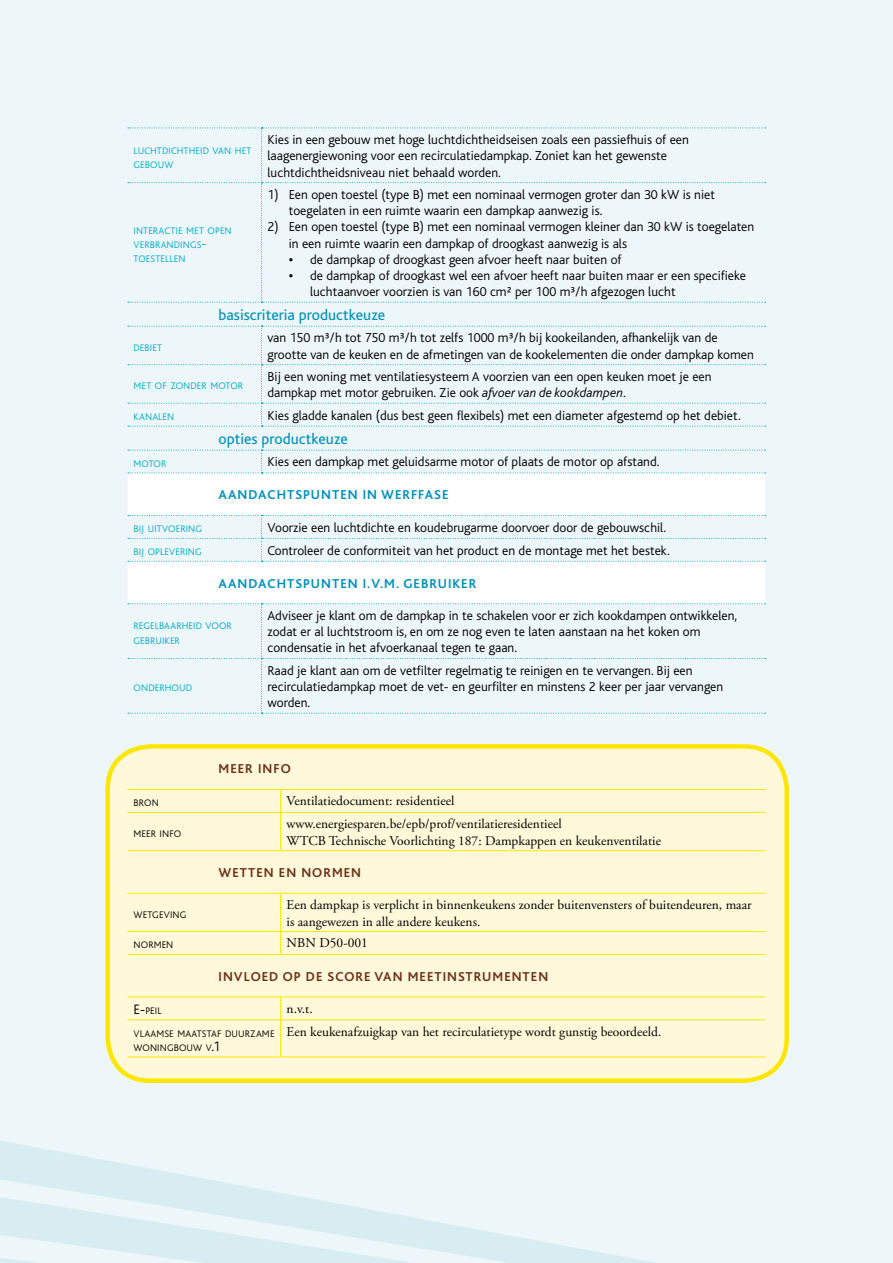
<style>
.page{position:relative;width:893px;height:1263px;background:#edf6f9}
.page>*{position:absolute;margin:0;border:0;box-sizing:border-box;transform-origin:0 0}
.t1{font:15.75px "Bliss";color:#0091bb}
.t2{font:300 13.5px/16.2px "Bliss";color:#000}
.t3{font:13.5px/16.5px "Adobe Garamond Pro";color:#000}
.t4{font:700 13.5px "Bliss Caps";letter-spacing:.075em;color:#6c311b}
.t5{font:700 13.5px "Bliss Caps";letter-spacing:.075em;color:#0091bb}
.t6{font:300 10.05px/14.2px "Bliss";letter-spacing:.01em;color:#00abc4}
.t7{font:300 10.05px/14.2px "Bliss";letter-spacing:.01em;color:#000}
.s1{font-weight:700}
.s2{font-size:14.25px}
.s3{font-style:italic}
</style>
<div class="page">
<svg style="left:0;top:1141px;width:654px;height:122px"></svg>
<svg style="left:0;top:1197px;width:414px;height:66px"></svg>
<div style="left:128px;top:474px;width:637px;height:129px;background:#fff"></div>
<svg style="left:128px;top:128px;width:638px;height:175px"></svg>
<svg style="left:128px;top:326px;width:638px;height:101px"></svg>
<svg style="left:128px;top:450px;width:638px;height:24px"></svg>
<svg style="left:128px;top:515px;width:638px;height:47px"></svg>
<svg style="left:128px;top:603px;width:638px;height:111px"></svg>
<div style="left:108px;top:746px;width:679px;height:335px;background:#fff9da;border-radius:43px"></div>
<div style="left:105px;top:744px;width:684px;height:339px;border:4px solid #ffe600;border-radius:43px"></div>
<hr style="left:128px;top:850px;width:153px;height:1px;background:#ffe600">
<hr style="left:281px;top:850px;width:484px;height:1px;background:#ffe600">
<hr style="left:128px;top:954px;width:153px;height:1px;background:#ffe600">
<hr style="left:281px;top:954px;width:484px;height:1px;background:#ffe600">
<hr style="left:128px;top:997px;width:153px;height:1px;background:#ffe600">
<hr style="left:281px;top:997px;width:484px;height:1px;background:#ffe600">
<hr style="left:128px;top:1019px;width:153px;height:1px;background:#ffe600">
<hr style="left:281px;top:1019px;width:484px;height:1px;background:#ffe600">
<hr style="left:128px;top:1057px;width:153px;height:1px;background:#ffe600">
<hr style="left:281px;top:1057px;width:484px;height:1px;background:#ffe600">
<hr style="left:128px;top:893px;width:153px;height:1px;background:#ffe600">
<hr style="left:281px;top:893px;width:484px;height:1px;background:#ffe600">
<hr style="left:280px;top:893px;width:1px;height:38px;background:#ffe600">
<hr style="left:128px;top:931px;width:153px;height:1px;background:#ffe600">
<hr style="left:281px;top:931px;width:484px;height:1px;background:#ffe600">
<svg style="left:280px;top:932px;width:1px;height:22px"></svg>
<svg style="left:280px;top:997px;width:1px;height:22px"></svg>
<hr style="left:280px;top:1020px;width:1px;height:37px;background:#ffe600">
<hr style="left:128px;top:789px;width:153px;height:1px;background:#ffe600">
<hr style="left:281px;top:789px;width:484px;height:1px;background:#ffe600">
<svg style="left:280px;top:790px;width:1px;height:22px"></svg>
<hr style="left:128px;top:812px;width:153px;height:1px;background:#ffe600">
<hr style="left:281px;top:812px;width:484px;height:1px;background:#ffe600">
<hr style="left:280px;top:813px;width:1px;height:37px;background:#ffe600">
<p class="t6" style="left:134px;top:143px;width:119px">LUCHTDICHTHEID VAN HET<br>GEBOUW</p>
<p class="t2" style="left:267px;top:132px;width:423px">Kies in een gebouw met hoge luchtdichtheidseisen zoals een passiefhuis of een laagenergiewoning voor een recirculatiedampkap. Zoniet kan het gewenste luchtdichtheidsniveau niet behaald worden.</p>
<p class="t2" style="left:289px;top:187px;width:428px;text-indent:-21px">1) Een open toestel (type B) met een nominaal vermogen groter dan 30 kW is niet toegelaten in een ruimte waarin een dampkap aanwezig is.</p>
<p class="t2" style="left:289px;top:219px;width:467px;text-indent:-21px">2) Een open toestel (type B) met een nominaal vermogen kleiner dan 30 kW is toegelaten in een ruimte waarin een dampkap of droogkast aanwezig is als</p>
<p class="t2" style="left:289px;top:251px;width:334px"><span class="s1">•</span> de dampkap of droogkast geen afvoer heeft naar buiten of</p>
<p class="t2" style="left:310px;top:268px;width:438px;text-indent:-21px"><span class="s1">•</span> de dampkap of droogkast wel een afvoer heeft naar buiten maar er een specifieke luchtaanvoer voorzien is van 160 cm² per 100 m³/h afgezogen lucht</p>
<p class="t1" style="left:219px;top:307px;width:168px">basiscriteria productkeuze</p>
<p class="t6" style="left:134px;top:223px;width:100px">INTERACTIE MET OPEN<br>VERBRANDINGS<span class="s2">-<br></span>TOESTELLEN</p>
<p class="t6" style="left:134px;top:341px;width:30px">DEBIET</p>
<p class="t2" style="left:267px;top:330px;width:488px">van 150 m³/h tot 750 m³/h tot zelfs 1000 m³/h bij kookeilanden, afhankelijk van de grootte van de keuken en de afmetingen van de kookelementen die onder dampkap komen</p>
<p class="t6" style="left:134px;top:379px;width:111px">MET OF ZONDER MOTOR</p>
<p class="t2" style="left:267px;top:369px;width:446px">Bij een woning met ventilatiesysteem A voorzien van een open keuken moet je een dampkap met motor gebruiken. Zie ook <span class="s3">afvoer van de kookdampen</span>.</p>
<p class="t6" style="left:134px;top:410px;width:42px">KANALEN</p>
<p class="t2" style="left:267px;top:407px;width:475px">Kies gladde kanalen (dus best geen flexibels) met een diameter afgestemd op het debiet.</p>
<p class="t1" style="left:219px;top:431px;width:131px">opties productkeuze</p>
<p class="t6" style="left:134px;top:457px;width:34px">MOTOR</p>
<p class="t2" style="left:267px;top:454px;width:393px">Kies een dampkap met geluidsarme motor of plaats de motor op afstand.</p>
<p class="t5" style="left:219px;top:488px;width:231px">AANDACHTSPUNTEN IN WERFFASE</p>
<p class="t6" style="left:134px;top:522px;width:70px">BIJ UITVOERING</p>
<p class="t2" style="left:267px;top:519px;width:400px">Voorzie een luchtdichte en koudebrugarme doorvoer door de gebouwschil.</p>
<p class="t6" style="left:134px;top:545px;width:70px">BIJ OPLEVERING</p>
<p class="t2" style="left:267px;top:542px;width:404px">Controleer de conformiteit van het product en de montage met het bestek.</p>
<p class="t5" style="left:219px;top:576px;width:259px">AANDACHTSPUNTEN I.V.M. GEBRUIKER</p>
<p class="t6" style="left:134px;top:619px;width:100px">REGELBAARHEID VOOR<br>GEBRUIKER</p>
<p class="t2" style="left:267px;top:608px;width:471px">Adviseer je klant om de dampkap in te schakelen voor er zich kookdampen ontwikkelen, zodat er al luchtstroom is, en om ze nog even te laten aanstaan na het koken om condensatie in het afvoerkanaal tegen te gaan.</p>
<p class="t6" style="left:134px;top:681px;width:60px">ONDERHOUD</p>
<p class="t2" style="left:267px;top:662px;width:457px">Raad je klant aan om de vetfilter regelmatig te reinigen en te vervangen. Bij een recirculatiedampkap moet de vet- en geurfilter en minstens 2 keer per jaar vervangen worden.</p>
<p class="t4" style="left:219px;top:762px;width:74px">MEER INFO</p>
<p class="t7" style="left:134px;top:796px;width:27px">BRON</p>
<p class="t3" style="left:287px;top:793px;width:169px">Ventilatiedocument: residentieel</p>
<p class="t7" style="left:134px;top:827px;width:49px">MEER INFO</p>
<p class="t3" style="left:287px;top:816px;width:376px">www.energiesparen.be/epb/prof/ventilatieresidentieel<br>WTCB Technische Voorlichting 187: Dampkappen en keukenventilatie</p>
<p class="t4" style="left:219px;top:866px;width:144px">WETTEN EN NORMEN</p>
<p class="t7" style="left:134px;top:907px;width:54px">WETGEVING</p>
<p class="t3" style="left:287px;top:897px;width:467px">Een dampkap is verplicht in binnenkeukens zonder buitenvensters of buitendeuren, maar is aangewezen in alle andere keukens.</p>
<p class="t7" style="left:134px;top:938px;width:41px">NORMEN</p>
<p class="t3" style="left:287px;top:935px;width:83px">NBN D50-001</p>
<p class="t4" style="left:219px;top:969px;width:331px">INVLOED OP DE SCORE VAN MEETINSTRUMENTEN</p>
<p class="t7" style="left:134px;top:1003px;width:30px"><span class="s2">E-</span>PEIL</p>
<p class="t3" style="left:287px;top:1001px;width:28px">n.v.t.</p>
<p class="t7" style="left:134px;top:1026px;width:143px">VLAAMSE MAATSTAF DUURZAME<br>WONINGBOUW V<span class="s2">.1</span></p>
<p class="t3" style="left:287px;top:1023px;width:376px">Een keukenafzuigkap van het recirculatietype wordt gunstig beoordeeld.</p>
</div>
